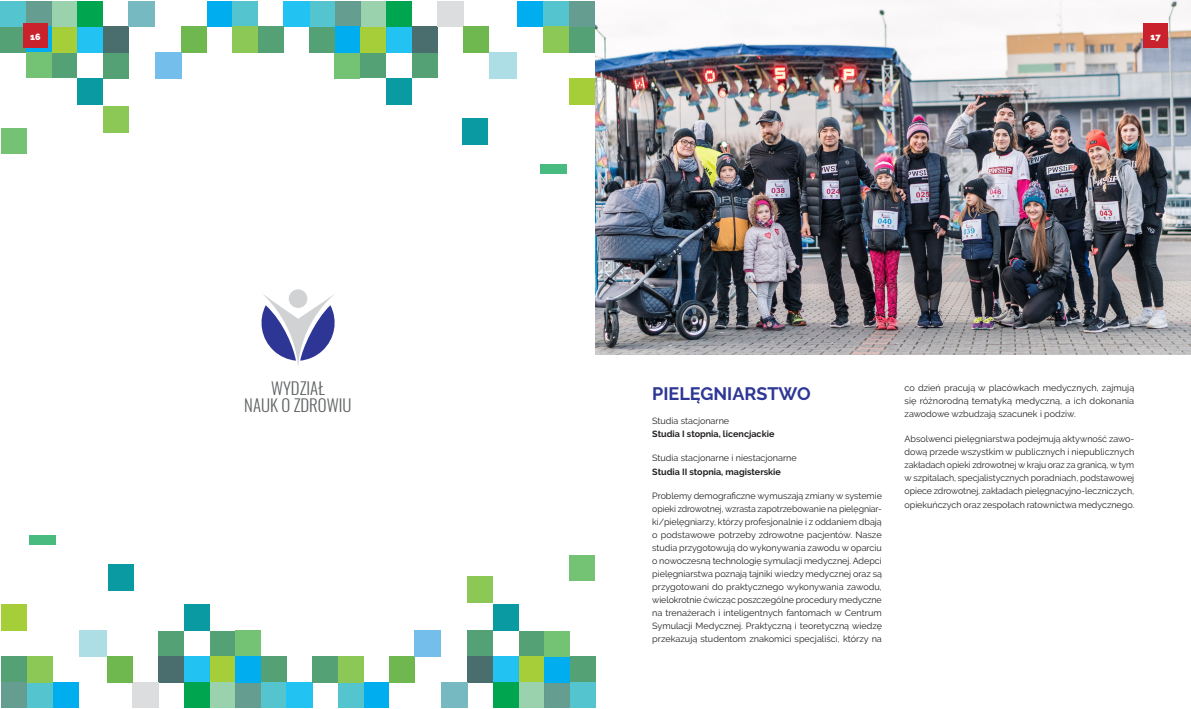
<style>
.page{position:relative;width:1191px;height:709px;background:#fff}
.page>*{position:absolute;margin:0;border:0;box-sizing:border-box;transform-origin:0 0}
.akapit{font:700 18px "Raleway";color:#2e3795}
.t1{font:300 16.8px/16.8px "Oswald";color:#5d6162;text-align:center}
.akapit-2{font:9px/13px "Raleway";color:#231f20;text-align:justify}
.akapit-3{font:700 9px/13px "Raleway";color:#231f20}
.t2{font:900 9px "Raleway";color:#fff}
.s1{font-weight:400}
.s2{font-weight:700}
</style>
<div class="page">
<img style="left:595px;top:0;width:596px;height:354px">
<div style="left:386px;top:78px;width:26px;height:26px;background:#0a9ba2"></div>
<div style="left:77px;top:78px;width:26px;height:27px;background:#0a9ba2"></div>
<div style="left:104px;top:107px;width:25px;height:26px;background:#8bc856"></div>
<div style="left:569px;top:78px;width:25px;height:27px;background:#a6ce39"></div>
<div style="left:462px;top:118px;width:25px;height:26px;background:#0a9ba2"></div>
<div style="left:1px;top:128px;width:26px;height:26px;background:#74c374"></div>
<img style="left:540px;top:164px;width:26px;height:9px">
<div style="left:360px;top:53px;width:26px;height:25px;background:#53a174"></div>
<div style="left:360px;top:26px;width:26px;height:27px;background:#a6ce39"></div>
<div style="left:360px;top:1px;width:26px;height:26px;background:#9ad2ae"></div>
<img style="left:334px;top:1px;width:26px;height:26px">
<div style="left:334px;top:27px;width:26px;height:26px;background:#00aeef"></div>
<div style="left:334px;top:53px;width:26px;height:25px;background:#74c374"></div>
<div style="left:309px;top:27px;width:25px;height:26px;background:#53a174"></div>
<div style="left:309px;top:1px;width:25px;height:26px;background:#54c5cf"></div>
<img style="left:386px;top:27px;width:26px;height:26px">
<div style="left:386px;top:1px;width:26px;height:26px;background:#00a54f"></div>
<div style="left:412px;top:53px;width:26px;height:25px;background:#53a174"></div>
<div style="left:412px;top:27px;width:26px;height:26px;background:#496e6d"></div>
<div style="left:463px;top:26px;width:26px;height:27px;background:#6fb850"></div>
<div style="left:568px;top:26px;width:26px;height:27px;background:#53a174"></div>
<img style="left:568px;top:1px;width:26px;height:26px">
<div style="left:517px;top:1px;width:26px;height:25px;background:#00aeef"></div>
<div style="left:543px;top:1px;width:25px;height:26px;background:#54c5cf"></div>
<div style="left:543px;top:26px;width:26px;height:27px;background:#8bc856"></div>
<img style="left:284px;top:1px;width:25px;height:26px">
<div style="left:51px;top:52px;width:26px;height:26px;background:#53a174"></div>
<div style="left:51px;top:27px;width:26px;height:26px;background:#a6ce39"></div>
<div style="left:51px;top:1px;width:26px;height:26px;background:#9ad2ae"></div>
<img style="left:26px;top:1px;width:25px;height:26px">
<div style="left:26px;top:27px;width:25px;height:26px;background:#00aeef"></div>
<div style="left:26px;top:53px;width:26px;height:25px;background:#74c374"></div>
<div style="left:1px;top:26px;width:25px;height:27px;background:#53a174"></div>
<div style="left:1px;top:1px;width:25px;height:26px;background:#54c5cf"></div>
<img style="left:77px;top:27px;width:26px;height:26px">
<div style="left:77px;top:1px;width:26px;height:26px;background:#00a54f"></div>
<div style="left:103px;top:53px;width:26px;height:25px;background:#53a174"></div>
<div style="left:103px;top:27px;width:26px;height:26px;background:#496e6d"></div>
<div style="left:181px;top:27px;width:26px;height:26px;background:#6fb850"></div>
<div style="left:258px;top:27px;width:26px;height:26px;background:#53a174"></div>
<div style="left:207px;top:1px;width:26px;height:26px;background:#00aeef"></div>
<div style="left:232px;top:1px;width:26px;height:26px;background:#54c5cf"></div>
<div style="left:232px;top:27px;width:26px;height:26px;background:#8bc856"></div>
<div style="left:184px;top:604px;width:26px;height:27px;background:#0a9ba2"></div>
<div style="left:493px;top:604px;width:26px;height:26px;background:#0a9ba2"></div>
<div style="left:467px;top:576px;width:25px;height:26px;background:#8bc856"></div>
<div style="left:2px;top:604px;width:25px;height:26px;background:#a6ce39"></div>
<div style="left:108px;top:564px;width:26px;height:27px;background:#0a9ba2"></div>
<div style="left:569px;top:555px;width:26px;height:25px;background:#74c374"></div>
<img style="left:30px;top:536px;width:25px;height:8px">
<div style="left:210px;top:630px;width:25px;height:26px;background:#53a174"></div>
<div style="left:210px;top:656px;width:25px;height:26px;background:#a6ce39"></div>
<div style="left:210px;top:682px;width:25px;height:26px;background:#9ad2ae"></div>
<img style="left:235px;top:682px;width:26px;height:26px">
<div style="left:235px;top:656px;width:26px;height:26px;background:#00aeef"></div>
<div style="left:235px;top:630px;width:26px;height:26px;background:#74c374"></div>
<div style="left:261px;top:656px;width:26px;height:26px;background:#53a174"></div>
<div style="left:261px;top:682px;width:26px;height:26px;background:#54c5cf"></div>
<img style="left:184px;top:656px;width:26px;height:26px">
<div style="left:184px;top:682px;width:26px;height:26px;background:#00a54f"></div>
<div style="left:158px;top:630px;width:26px;height:26px;background:#53a174"></div>
<div style="left:158px;top:656px;width:26px;height:26px;background:#496e6d"></div>
<img style="left:132px;top:682px;width:26px;height:26px">
<div style="left:107px;top:656px;width:25px;height:26px;background:#6fb850"></div>
<div style="left:2px;top:656px;width:25px;height:26px;background:#53a174"></div>
<img style="left:2px;top:682px;width:25px;height:26px">
<div style="left:53px;top:682px;width:26px;height:26px;background:#00aeef"></div>
<div style="left:27px;top:682px;width:26px;height:26px;background:#54c5cf"></div>
<div style="left:27px;top:656px;width:26px;height:26px;background:#8bc856"></div>
<img style="left:287px;top:682px;width:25px;height:26px">
<div style="left:519px;top:630px;width:25px;height:26px;background:#53a174"></div>
<div style="left:519px;top:656px;width:25px;height:26px;background:#a6ce39"></div>
<div style="left:519px;top:682px;width:25px;height:26px;background:#9ad2ae"></div>
<img style="left:544px;top:682px;width:26px;height:26px">
<div style="left:544px;top:656px;width:26px;height:26px;background:#00aeef"></div>
<div style="left:544px;top:630px;width:26px;height:26px;background:#74c374"></div>
<div style="left:570px;top:656px;width:25px;height:26px;background:#53a174"></div>
<div style="left:570px;top:682px;width:25px;height:26px;background:#54c5cf"></div>
<img style="left:493px;top:656px;width:26px;height:26px">
<div style="left:493px;top:682px;width:26px;height:26px;background:#00a54f"></div>
<div style="left:467px;top:630px;width:26px;height:26px;background:#53a174"></div>
<div style="left:467px;top:656px;width:26px;height:26px;background:#496e6d"></div>
<div style="left:389px;top:656px;width:26px;height:26px;background:#6fb850"></div>
<div style="left:312px;top:656px;width:26px;height:26px;background:#53a174"></div>
<div style="left:363px;top:682px;width:26px;height:26px;background:#00aeef"></div>
<div style="left:338px;top:682px;width:25px;height:26px;background:#54c5cf"></div>
<div style="left:338px;top:656px;width:25px;height:26px;background:#8bc856"></div>
<svg style="left:261px;top:294px;width:74px;height:72px"></svg>
<div style="left:289px;top:289px;width:18px;height:19px;background:#d1d2d4;border-radius:50%"></div>
<div style="left:23px;top:23px;width:25px;height:25px;background:#c9222d"></div>
<div style="left:1143px;top:23px;width:25px;height:25px;background:#c9222d"></div>
<p class="t2" style="left:30px;top:31px;width:12px">16</p>
<p class="t2" style="left:1150px;top:31px;width:12px">17</p>
<p class="t1" style="left:244px;top:380px;width:109px">WYDZIAŁ<br>NAUK O ZDROWIU</p>
<p class="akapit" style="left:652px;top:383px;width:160px">PIELĘGNIARSTWO</p>
<p class="akapit-3" style="left:652px;top:414px;width:124px"><span class="s1">Studia stacjonarne<br></span>Studia I stopnia, licencjackie</p>
<p class="akapit-2" style="left:652px;top:452px;width:146px">Studia stacjonarne i niestacjonarne<br><span class="s2">Studia II stopnia, magisterskie</span></p>
<p class="akapit-2" style="left:652px;top:489px;width:231px">Problemy demograficzne wymuszają zmiany w systemie opieki zdrowotnej, wzrasta zapotrzebowanie na pielęgniar&shy;ki/pielęgniarzy, którzy profesjonalnie i z oddaniem dbają o podstawowe potrzeby zdrowotne pacjentów. Nasze studia przygotowują do wykonywania zawodu w oparciu o nowoczesną technologię symulacji medycznej. Adepci pielęgniarstwa poznają tajniki wiedzy medycznej oraz są przygotowani do praktycznego wykonywania zawodu, wielokrotnie ćwicząc poszczególne procedury medyczne na trenażerach i inteligentnych fantomach w Centrum Symulacji Medycznej. Praktyczną i teoretyczną wiedzę przekazują studentom znakomici specjaliści, którzy na</p>
<p class="akapit-2" style="left:904px;top:381px;width:231px">co dzień pracują w placówkach medycznych, zajmują się różnorodną tematyką medyczną, a ich dokonania zawodowe wzbudzają szacunek i podziw.</p>
<p class="akapit-2" style="left:904px;top:432px;width:231px">Absolwenci pielęgniarstwa podejmują aktywność zawo&shy;dową przede wszystkim w publicznych i niepublicznych zakładach opieki zdrowotnej w kraju oraz za granicą, w tym w szpitalach, specjalistycznych poradniach, podstawowej opiece zdrowotnej, zakładach pielęgnacyjno-leczniczych,</p>
<p class="akapit-2" style="left:904px;top:498px;width:231px">opiekuńczych oraz zespołach ratownictwa medycznego.</p>
</div>
